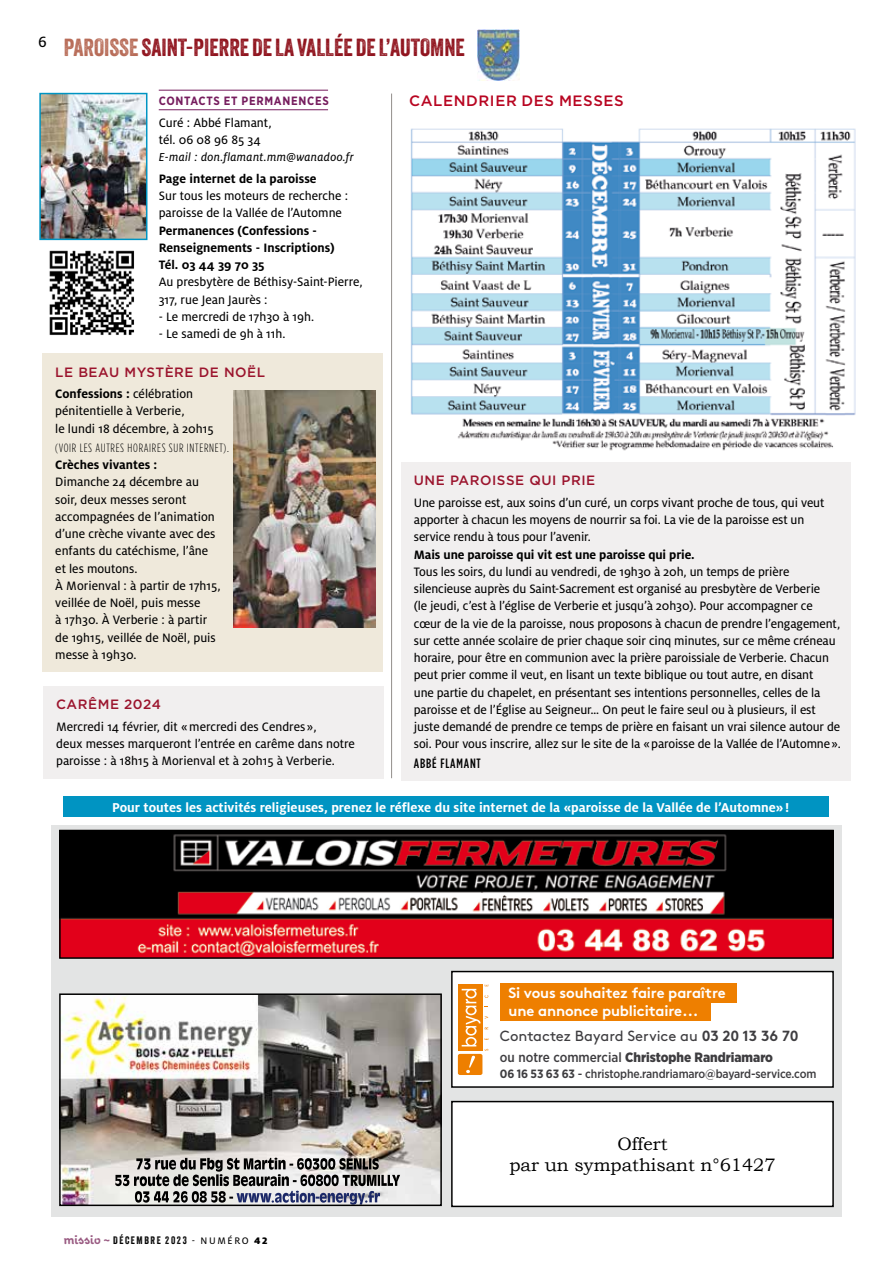
<style>
.page{position:relative;width:893px;height:1263px;background:#fff}
.page>*{position:absolute;margin:0;border:0;box-sizing:border-box;transform-origin:0 0}
.t1{font:300 45px/54px "Segoe UI";color:#000;text-align:center}
.t2{font:24px "Veneer";color:#90141e}
.t3{font:18px/21.6px "Bookman Old Style";color:#000;text-align:center}
.t4{font:16.5px "Milo OT Text";color:#000}
.t5{font:500 15px "Gotham";letter-spacing:.04em;color:#b80521}
.t6{font:700 14.85px "Brown";letter-spacing:-.01em;color:#fff}
.t7{font:14.7px "Brown";color:#3e3d40}
.t8{font:700 14.25px "Milo OT";color:#fff}
.t9{font:13.5px/17.2px "Milo OT Text";letter-spacing:-.01em;color:#000}
.t10{font:700 13.5px/17.2px "Milo OT";color:#000}
.t11{font:500 13.5px "Gotham";letter-spacing:.04em;color:#9b142d}
.t12{font:900 13.5px "Gotham Narrow";color:#3e3d40}
.t13{font:500 13.5px "Gotham Condensed";letter-spacing:.06em;color:#000}
.t14{font:12.75px "Milo OT Text Ita";letter-spacing:.02em;color:#000}
.t15{font:500 12px "Gotham Narrow";letter-spacing:-.01em;color:#3e3d40}
.t16{font:300 12px "Gotham Condensed";letter-spacing:.06em;color:#000}
.t17{font:700 12px "Gotham Narrow";letter-spacing:.06em;color:#761d5e}
.t18{font:10.5px "Veneer";letter-spacing:.15em;color:#000}
.s1{color:#b86c58}
.s2{font-family:"Milo OT Text";font-weight:400}
.s3{font-family:"Giulia";font-size:13.5px;color:#9a5c83}
.s4{font-family:"Milo OT Text"}
.s5{font-family:"Milo OT";font-weight:900}
.s6{font-weight:700}
.s7{font-weight:500}
</style>
<div class="page">
<img style="left:477px;top:30px;width:43px;height:50px">
<img style="left:42px;top:96px;width:102px;height:141px">
<div style="left:39px;top:93px;width:108px;height:147px;border:2px solid #0094c2"></div>
<img style="left:410px;top:128px;width:446px;height:323px">
<hr style="left:391px;top:94px;width:1px;height:684px;background:#938e8b">
<hr style="left:159px;top:90px;width:169px;height:1px;background:#761d5e">
<hr style="left:159px;top:109px;width:169px;height:1px;background:#761d5e">
<img style="left:49px;top:250px;width:86px;height:85px">
<div style="left:64px;top:796px;width:765px;height:20px;background:#0094c2"></div>
<div style="left:43px;top:353px;width:340px;height:319px;background:#efe9db"></div>
<div style="left:401px;top:462px;width:449px;height:319px;background:#f1efef"></div>
<div style="left:43px;top:686px;width:341px;height:92px;background:#f1efef"></div>
<img style="left:234px;top:390px;width:141px;height:237px">
<div style="left:51px;top:825px;width:791px;height:391px;background:#e3e4e4"></div>
<img style="left:62px;top:833px;width:769px;height:123px">
<div style="left:59px;top:830px;width:775px;height:129px;border:2px solid #000"></div>
<img style="left:62px;top:996px;width:377px;height:207px">
<div style="left:59px;top:993px;width:383px;height:213px;border:2px solid #000"></div>
<div style="left:452px;top:1101px;width:381px;height:105px;background:#fff"></div>
<div style="left:451px;top:1101px;width:383px;height:106px;border:2px solid #000"></div>
<div style="left:452px;top:971px;width:381px;height:116px;background:#fff"></div>
<div style="left:451px;top:971px;width:383px;height:117px;border:1px solid #000"></div>
<div style="left:500px;top:1001px;width:211px;height:19px;background:#ee7f00"></div>
<div style="left:500px;top:983px;width:236px;height:19px;background:#ee7f00"></div>
<div style="left:458px;top:984px;width:24px;height:67px;background:#ee7f00"></div>
<div style="left:458px;top:1054px;width:24px;height:21px;background:#ee7f00;border-radius:2px"></div>
<svg style="left:462px;top:984px;width:26px;height:89px"></svg>
<p class="t4" style="left:38px;top:33px;width:10px">6</p>
<h2 class="t2" style="left:64px;top:33px;width:157px"><span class="s1">PAROISSE</span> SAINT-PIERRE</h2>
<h2 class="t2" style="left:252px;top:33px;width:213px">DE LA VALLÉE DE L’AUTOMNE</h2>
<p class="t17" style="left:159px;top:93px;width:171px">CONTACTS ET PERMANENCES</p>
<p class="t9" style="left:159px;top:114px;width:114px">Curé : Abbé Flamant, tél. 06 08 96 85 34</p>
<p class="t14" style="left:159px;top:150px;width:196px">E-mail : don.flamant.mm@wanadoo.fr</p>
<p class="t10" style="left:159px;top:170px;width:159px">Page internet de la paroisse</p>
<p class="t9" style="left:159px;top:187px;width:191px">Sur tous les moteurs de recherche : paroisse de la Vallée de l’Automne</p>
<p class="t10" style="left:159px;top:222px;width:177px">Permanences (Confessions -<br>Renseignements - Inscriptions)<br>Tél. 03 44 39 70 35</p>
<p class="t9" style="left:159px;top:274px;width:206px">Au presbytère de Béthisy-Saint-Pierre,<br>317, rue Jean Jaurès :</p>
<p class="t9" style="left:159px;top:308px;width:157px">- Le mercredi de 17h30 à 19h.</p>
<p class="t9" style="left:159px;top:325px;width:128px">- Le samedi de 9h à 11h.</p>
<p class="t5" style="left:409px;top:90px;width:216px">CALENDRIER DES MESSES</p>
<p class="t11" style="left:55px;top:363px;width:211px">LE BEAU MYSTÈRE DE NOËL</p>
<p class="t10" style="left:55px;top:385px;width:139px">Confessions : <span class="s2">célébration</span></p>
<p class="t9" style="left:55px;top:402px;width:160px">pénitentielle à Verberie,<br>le lundi 18 décembre, à 20h15</p>
<p class="t16" style="left:55px;top:441px;width:175px">(VOIR LES AUTRES HORAIRES SUR INTERNET).</p>
<p class="t10" style="left:55px;top:456px;width:104px">Crèches vivantes :</p>
<p class="t9" style="left:55px;top:474px;width:167px">Dimanche 24 décembre au soir, deux messes seront accompagnées de l’animation d’une crèche vivante avec des enfants du catéchisme, l’âne et les moutons.<br>À Morienval : à partir de 17h15, veillée de Noël, puis messe<br>à 17h30. À Verberie : à partir de 19h15, veillée de Noël, puis messe à 19h30.</p>
<p class="t11" style="left:414px;top:472px;width:183px">UNE PAROISSE QUI PRIE</p>
<p class="t9" style="left:414px;top:494px;width:412px">Une paroisse est, aux soins d’un curé, un corps vivant proche de tous, qui veut apporter à chacun les moyens de nourrir sa foi. La vie de la paroisse est un service rendu à tous pour l’avenir.</p>
<p class="t10" style="left:414px;top:546px;width:282px">Mais une paroisse qui vit est une paroisse qui prie.</p>
<p class="t9" style="left:414px;top:563px;width:429px">Tous les soirs, du lundi au vendredi, de 19h30 à 20h, un temps de prière silencieuse auprès du Saint-Sacrement est organisé au presbytère de Verberie<br>(le jeudi, c’est à l’église de Verberie et jusqu’à 20h30). Pour accompagner ce cœur de la vie de la paroisse, nous proposons à chacun de prendre l’engagement, sur cette année scolaire de prier chaque soir cinq minutes, sur ce même créneau horaire, pour être en communion avec la prière paroissiale de Verberie. Chacun peut prier comme il veut, en lisant un texte biblique ou tout autre, en disant<br>une partie du chapelet, en présentant ses intentions personnelles, celles de la paroisse et de l’Église au Seigneur… On peut le faire seul ou à plusieurs, il est juste demandé de prendre ce temps de prière en faisant un vrai silence autour de soi. Pour vous inscrire, allez sur le site de la «paroisse de la Vallée de l’Automne».</p>
<p class="t13" style="left:414px;top:755px;width:69px">ABBÉ FLAMANT</p>
<h1 class="t1" style="left:221px;top:597px;width:454px">12108 - Journal Le Valois<br>Page 6</h1>
<p class="t11" style="left:56px;top:696px;width:106px">CARÊME 2024</p>
<p class="t9" style="left:56px;top:718px;width:300px">Mercredi 14 février, dit «mercredi des Cendres »,<br>deux messes marqueront l’entrée en carême dans notre paroisse : à 18h15 à Morienval et à 20h15 à Verberie.</p>
<p class="t8" style="left:112px;top:799px;width:679px">Pour toutes les activités religieuses, prenez le réflexe du site internet de la «paroisse de la Vallée de l’Automne»!</p>
<p class="t18" style="left:64px;top:1234px;width:205px"><span class="s3">missio ~</span> DÉCEMBRE 2023 <span class="s4">- NUMÉRO</span> <span class="s5">42</span></p>
<p class="t6" style="left:509px;top:981px;width:219px">Si vous souhaitez faire paraître</p>
<p class="t6" style="left:509px;top:999px;width:191px">une annonce publicitaire...</p>
<p class="t7" style="left:500px;top:1025px;width:300px">Contactez Bayard Service au <span class="s6">03 20 13 36 70</span></p>
<p class="t12" style="left:500px;top:1048px;width:275px"><span class="s7">ou notre commercial</span> Christophe Randriamaro</p>
<p class="t15" style="left:500px;top:1066px;width:318px"><span class="s6">06 16 53 63 63</span> - christophe.randriamaro@bayard-service.com</p>
<h3 class="t3" style="left:509px;top:1133px;width:268px">Offert<br>par un sympathisant n°61427</h3>
</div>
